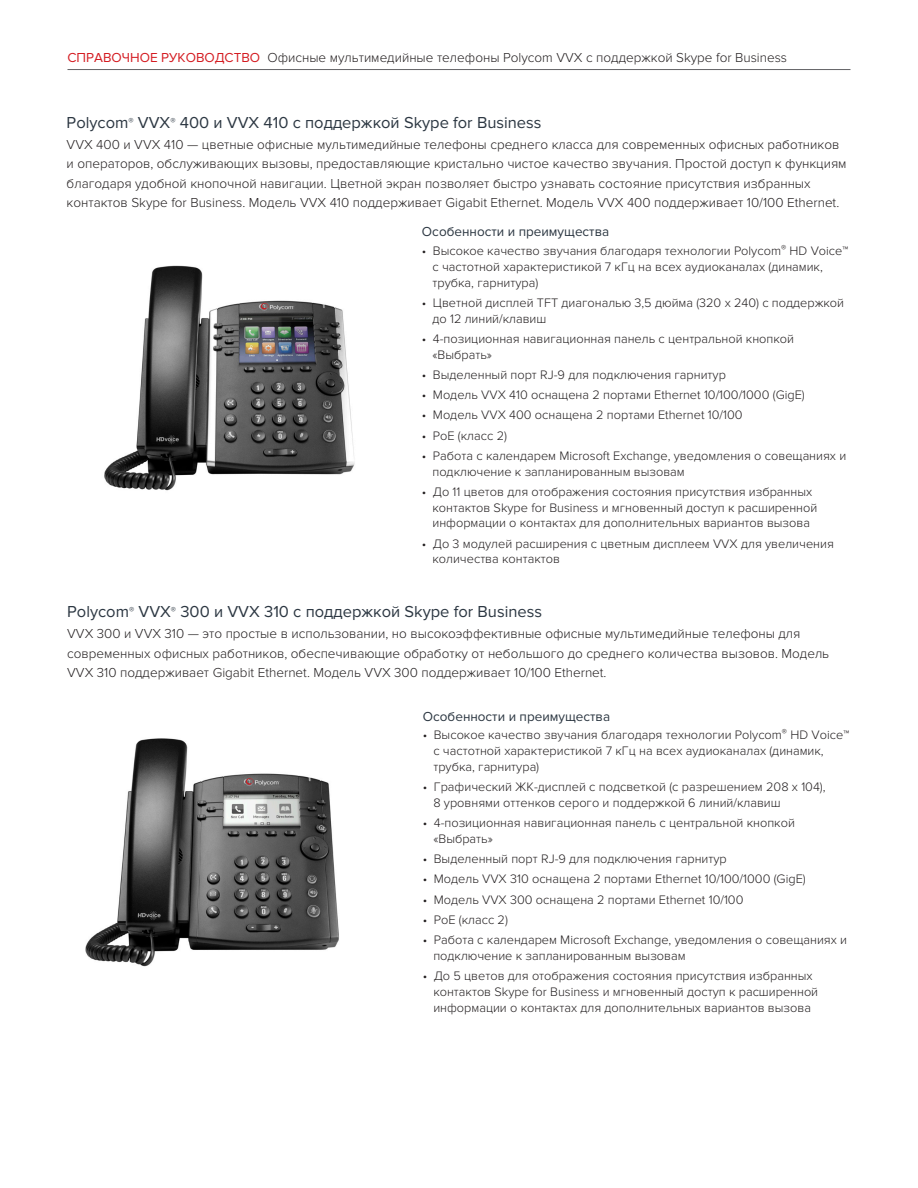
<style>
.page{position:relative;width:918px;height:1188px;background:#fff}
.page>*{position:absolute;margin:0;border:0;box-sizing:border-box;transform-origin:0 0}
.DS_-_Subhead_Level_1{font:16.5px "Proxima Nova";color:#2c3742}
.Body_Copy_Text{font:300 13.5px/19.5px "Proxima Nova";color:#231f20}
.DS_-_Subhead_Level_2{font:13.5px "Proxima Nova";color:#2c3742}
.t1{font:300 12.75px/15.8px "Proxima Nova";color:#231f20}
.s1{font-weight:400;color:#d41b21}
</style>
<div class="page">
<hr style="left:68px;top:69px;width:782px;height:1px;background:#636366">
<img style="left:85px;top:738px;width:254px;height:229px">
<img style="left:104px;top:265px;width:251px;height:226px">
<p class="Body_Copy_Text" style="left:68px;top:48px;width:721px"><span class="s1">СПРАВОЧНОЕ РУКОВОДСТВО</span> Офисные мультимедийные телефоны Polycom VVX с поддержкой Skype for Business</p>
<p class="DS_-_Subhead_Level_1" style="left:67px;top:113px;width:476px">Polycom<sup>®</sup> VVX<sup>®</sup> 400 и VVX 410 с поддержкой Skype for Business</p>
<p class="Body_Copy_Text" style="left:67px;top:134px;width:782px">VVX 400 и VVX 410 — цветные офисные мультимедийные телефоны среднего класса для современных офисных работников и операторов, обслуживающих вызовы, предоставляющие кристально чистое качество звучания. Простой доступ к функциям благодаря удобной кнопочной навигации. Цветной экран позволяет быстро узнавать состояние присутствия избранных контактов Skype for Business. Модель VVX 410 поддерживает Gigabit Ethernet. Модель VVX 400 поддерживает 10/100 Ethernet.</p>
<p class="DS_-_Subhead_Level_2" style="left:422px;top:224px;width:189px">Особенности и преимущества</p>
<p class="t1" style="left:432px;top:243px;width:417px;text-indent:-10px">• Высокое качество звучания благодаря технологии Polycom<sup>®</sup> HD Voice™ с частотной характеристикой 7 кГц на всех аудиоканалах (динамик, трубка, гарнитура)</p>
<p class="t1" style="left:432px;top:295px;width:413px;text-indent:-10px">• Цветной дисплей TFT диагональю 3,5 дюйма (320 x 240) с поддержкой до 12 линий/клавиш</p>
<p class="t1" style="left:432px;top:331px;width:363px;text-indent:-10px">• 4-позиционная навигационная панель с центральной кнопкой «Выбрать»</p>
<p class="t1" style="left:422px;top:367px;width:305px">• Выделенный порт RJ-9 для подключения гарнитур</p>
<p class="t1" style="left:422px;top:387px;width:384px">• Модель VVX 410 оснащена 2 портами Ethernet 10/100/1000 (GigE)</p>
<p class="t1" style="left:422px;top:407px;width:322px">• Модель VVX 400 оснащена 2 портами Ethernet 10/100</p>
<p class="t1" style="left:422px;top:428px;width:87px">• PoE (класс 2)</p>
<p class="t1" style="left:432px;top:448px;width:415px;text-indent:-10px">• Работа с календарем Microsoft Exchange, уведомления о совещаниях и подключение к запланированным вызовам</p>
<p class="t1" style="left:432px;top:484px;width:386px;text-indent:-10px">• До 11 цветов для отображения состояния присутствия избранных контактов Skype for Business и мгновенный доступ к расширенной информации о контактах для дополнительных вариантов вызова</p>
<p class="t1" style="left:432px;top:536px;width:403px;text-indent:-10px">• До 3 модулей расширения с цветным дисплеем VVX для увеличения количества контактов</p>
<p class="DS_-_Subhead_Level_1" style="left:67px;top:602px;width:476px">Polycom<sup>®</sup> VVX<sup>®</sup> 300 и VVX 310 с поддержкой Skype for Business</p>
<p class="Body_Copy_Text" style="left:67px;top:624px;width:763px">VVX 300 и VVX 310 — это простые в использовании, но высокоэффективные офисные мультимедийные телефоны для современных офисных работников, обеспечивающие обработку от небольшого до среднего количества вызовов. Модель<br>VVX 310 поддерживает Gigabit Ethernet. Модель VVX 300 поддерживает 10/100 Ethernet.</p>
<p class="DS_-_Subhead_Level_2" style="left:423px;top:708px;width:189px">Особенности и преимущества</p>
<p class="t1" style="left:433px;top:727px;width:417px;text-indent:-10px">• Высокое качество звучания благодаря технологии Polycom<sup>®</sup> HD Voice™ с частотной характеристикой 7 кГц на всех аудиоканалах (динамик, трубка, гарнитура)</p>
<p class="t1" style="left:433px;top:779px;width:394px;text-indent:-10px">• Графический ЖК-дисплей с подсветкой (с разрешением 208 x 104),<br>8 уровнями оттенков серого и поддержкой 6 линий/клавиш</p>
<p class="t1" style="left:433px;top:815px;width:363px;text-indent:-10px">• 4-позиционная навигационная панель с центральной кнопкой «Выбрать»</p>
<p class="t1" style="left:423px;top:851px;width:305px">• Выделенный порт RJ-9 для подключения гарнитур</p>
<p class="t1" style="left:423px;top:871px;width:384px">• Модель VVX 310 оснащена 2 портами Ethernet 10/100/1000 (GigE)</p>
<p class="t1" style="left:423px;top:892px;width:322px">• Модель VVX 300 оснащена 2 портами Ethernet 10/100</p>
<p class="t1" style="left:423px;top:912px;width:87px">• PoE (класс 2)</p>
<p class="t1" style="left:433px;top:932px;width:415px;text-indent:-10px">• Работа с календарем Microsoft Exchange, уведомления о совещаниях и подключение к запланированным вызовам</p>
<p class="t1" style="left:433px;top:968px;width:386px;text-indent:-10px">• До 5 цветов для отображения состояния присутствия избранных контактов Skype for Business и мгновенный доступ к расширенной информации о контактах для дополнительных вариантов вызова</p>
</div>
